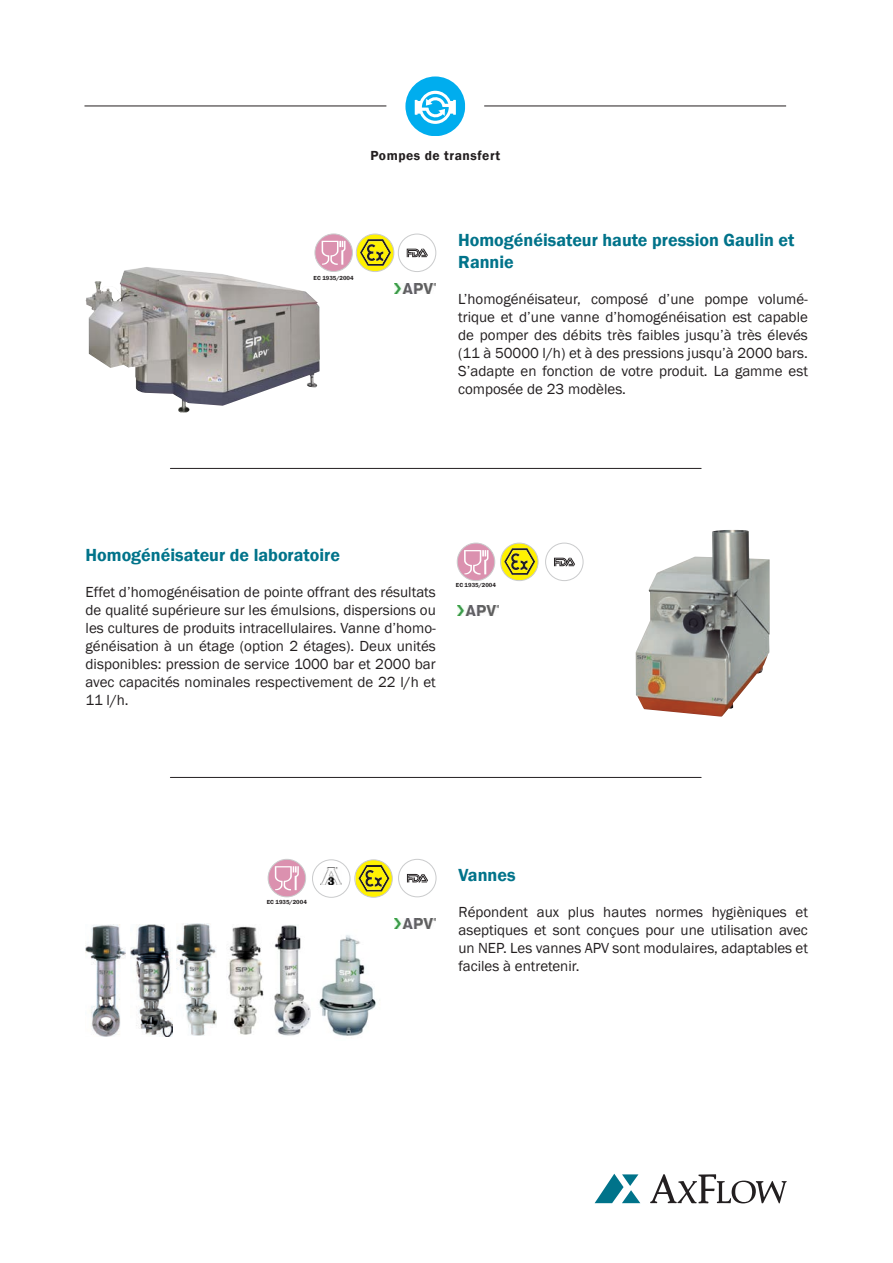
<style>
.page{position:relative;width:893px;height:1263px;background:#fff}
.page>*{position:absolute;margin:0;border:0;box-sizing:border-box;transform-origin:0 0}
.t1{font:600 18px/21.6px "Franklin Gothic";color:#00738a}
.t2{font:15px/18px "Franklin Gothic";color:#231f20;text-align:justify}
.t3{font:600 13.5px "Franklin Gothic";letter-spacing:.04em;color:#231f20}
.t4{font:600 6px "Franklin Gothic";color:#231f20}
</style>
<div class="page">
<svg style="left:595px;top:1174px;width:45px;height:29px"></svg>
<svg style="left:650px;top:1174px;width:137px;height:29px"></svg>
<hr style="left:170px;top:777px;width:531px;height:1px;background:#231f20">
<hr style="left:170px;top:468px;width:531px;height:1px;background:#231f20">
<img style="left:86px;top:267px;width:234px;height:146px">
<img style="left:636px;top:530px;width:134px;height:187px">
<img style="left:86px;top:925px;width:39px;height:111px">
<img style="left:131px;top:925px;width:42px;height:111px">
<img style="left:176px;top:924px;width:41px;height:111px">
<img style="left:228px;top:925px;width:83px;height:111px">
<img style="left:319px;top:935px;width:57px;height:101px">
<svg style="left:357px;top:234px;width:37px;height:37px"></svg>
<svg style="left:360px;top:239px;width:31px;height:27px"></svg>
<div style="left:356px;top:234px;width:38px;height:38px;border:1px solid #cacbcc;border-radius:50%"></div>
<svg style="left:407px;top:249px;width:21px;height:8px"></svg>
<div style="left:398px;top:234px;width:38px;height:38px;border:1px solid #cacbcc;border-radius:50%"></div>
<svg style="left:315px;top:234px;width:37px;height:37px"></svg>
<svg style="left:322px;top:241px;width:23px;height:24px"></svg>
<div style="left:315px;top:234px;width:38px;height:38px;border:1px solid #cacbcc;border-radius:50%"></div>
<svg style="left:457px;top:543px;width:38px;height:38px"></svg>
<div style="left:457px;top:543px;width:38px;height:38px;border:1px solid #cacbcc;border-radius:50%"></div>
<svg style="left:501px;top:543px;width:37px;height:37px"></svg>
<svg style="left:504px;top:548px;width:31px;height:27px"></svg>
<div style="left:500px;top:543px;width:38px;height:38px;border:1px solid #cacbcc;border-radius:50%"></div>
<svg style="left:554px;top:558px;width:21px;height:8px"></svg>
<div style="left:545px;top:543px;width:38px;height:38px;border:1px solid #cacbcc;border-radius:50%"></div>
<svg style="left:268px;top:859px;width:38px;height:38px"></svg>
<svg style="left:275px;top:866px;width:24px;height:24px"></svg>
<div style="left:268px;top:859px;width:38px;height:38px;border:1px solid #cacbcc;border-radius:50%"></div>
<img style="left:321px;top:867px;width:20px;height:18px">
<div style="left:312px;top:859px;width:38px;height:39px;border:1px solid #cacbcc;border-radius:50%"></div>
<svg style="left:355px;top:860px;width:37px;height:37px"></svg>
<svg style="left:359px;top:865px;width:30px;height:26px"></svg>
<div style="left:354px;top:859px;width:39px;height:39px;border:1px solid #cacbcc;border-radius:50%"></div>
<img style="left:394px;top:918px;width:42px;height:10px">
<img style="left:457px;top:606px;width:42px;height:10px">
<img style="left:394px;top:284px;width:42px;height:10px">
<svg style="left:405px;top:76px;width:60px;height:60px"></svg>
<hr style="left:84px;top:106px;width:302px;height:1px;background:#231f20">
<hr style="left:484px;top:106px;width:302px;height:1px;background:#231f20">
<svg style="left:407px;top:874px;width:21px;height:8px"></svg>
<div style="left:398px;top:859px;width:38px;height:38px;border:1px solid #cacbcc;border-radius:50%"></div>
<p class="t3" style="left:370px;top:148px;width:131px">Pompes de transfert</p>
<p class="t4" style="left:314px;top:275px;width:42px">EC 1935/2004</p>
<p class="t1" style="left:458px;top:230px;width:338px">Homogénéisateur haute pression Gaulin et<br>Rannie</p>
<p class="t2" style="left:458px;top:290px;width:351px">L’homogénéisateur, composé d’une pompe volumé&shy;trique et d’une vanne d’homogénéisation est capable de pomper des débits très faibles jusqu’à très élevés (11 à 50000 l/h) et à des pressions jusqu’à 2000 bars.<br>S’adapte en fonction de votre produit. La gamme est composée de 23 modèles.</p>
<p class="t1" style="left:86px;top:544px;width:256px">Homogénéisateur de laboratoire</p>
<p class="t2" style="left:86px;top:583px;width:352px">Effet d’homogénéisation de pointe offrant des résultats de qualité supérieure sur les émulsions, dispersions ou les cultures de produits intracellulaires. Vanne d’homo&shy;généisation à un étage (option 2 étages). Deux unités disponibles: pression de service 1000 bar et 2000 bar avec capacités nominales respectivement de 22 l/h et 11 l/h.</p>
<p class="t4" style="left:456px;top:582px;width:42px">EC 1935/2004</p>
<p class="t4" style="left:267px;top:898px;width:42px">EC 1935/2004</p>
<p class="t1" style="left:458px;top:865px;width:59px">Vannes</p>
<p class="t2" style="left:458px;top:904px;width:351px">Répondent aux plus hautes normes hygièniques et aseptiques et sont conçues pour une utilisation avec un NEP. Les vannes APV sont modulaires, adaptables et faciles à entretenir.</p>
</div>
